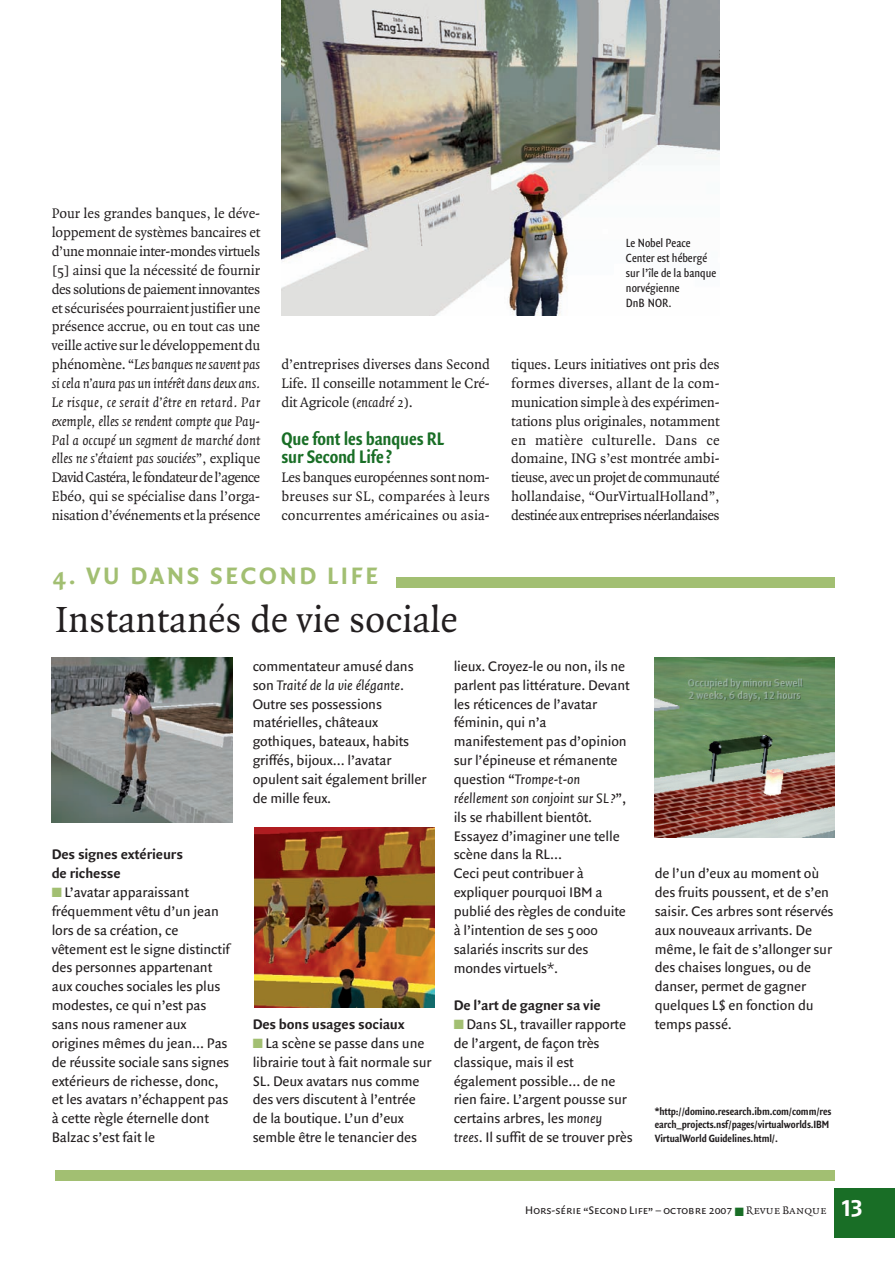
<style>
.page{position:relative;width:895px;height:1263px;background:#fff}
.page>*{position:absolute;margin:0;border:0;box-sizing:border-box;transform-origin:0 0}
.t1{font:39px "Quadraat";color:#231f20}
.t2{font:700 25.5px "Quadraat Sans";letter-spacing:.1em;color:#a2bf72}
.t3{font:700 19.5px/18.9px "Quadraat Sans Con";letter-spacing:-.01em;color:#196e26}
.t4{font:14.85px/18.9px "Quadraat Sans";letter-spacing:-.01em;color:#231f20}
.t5{font:14.85px/18.9px "Quadraat";letter-spacing:-.01em;color:#231f20;text-align:justify}
.t6{font:700 14.85px/18.9px "Quadraat Sans";letter-spacing:-.01em;color:#231f20}
.t7{font:12.75px/15px "Quadraat Sans Con";color:#231f20}
.t8{font:11.85px "Quadraat Sans Caps";color:#231f20}
.t9{font:700 11.25px/13.5px "Quadraat Sans Con";letter-spacing:-.01em;color:#231f20}
.s1{font-style:italic}
.s2{color:#a2bf72}
.s3{color:#196e26}
.s4{font-family:"Quadraat Small Caps"}
.s5{font-family:"Fago No Bold Lf Caps";font-size:24px;color:#fff}
</style>
<div class="page">
<div style="left:834px;top:1188px;width:61px;height:49px;background:#196e26"></div>
<div style="left:396px;top:576px;width:438px;height:11px;background:#a2bf72"></div>
<div style="left:55px;top:1169px;width:779px;height:11px;background:#a2bf72"></div>
<img style="left:52px;top:657px;width:180px;height:165px">
<img style="left:654px;top:657px;width:180px;height:180px">
<img style="left:254px;top:827px;width:181px;height:180px">
<img style="left:281px;top:0;width:438px;height:316px">
<p class="t5" style="left:52px;top:205px;width:210px">Pour les grandes banques, le déve&shy;loppement de systèmes bancaires et d’une monnaie inter-mondes virtuels [5] ainsi que la nécessité de fournir des solutions de paiement innovantes et sécurisées pourraient justifier une présence accrue, ou en tout cas une veille active sur le développement du phénomène. “<span class="s1">Les banques ne savent pas si cela n’aura pas un intérêt dans deux ans.<br>Le risque, ce serait d’être en retard. Par exemple, elles se rendent compte que Pay-Pal a occupé un segment de marché dont elles ne s’étaient pas souciées</span>”, explique David Castéra, le fondateur de l’agence Ebéo, qui se spécialise dans l’orga&shy;nisation d’événements et la présence</p>
<p class="t5" style="left:281px;top:356px;width:210px">d’entreprises diverses dans Second Life. Il conseille notamment le Cré&shy;dit Agricole (<span class="s1">encadré 2</span>).</p>
<h3 class="t3" style="left:281px;top:430px;width:164px">Que font les banques RL sur Second Life?</h3>
<p class="t5" style="left:281px;top:469px;width:210px">Les banques européennes sont nom&shy;breuses sur SL, comparées à leurs concurrentes américaines ou asia-</p>
<h2 class="t2" style="left:53px;top:566px;width:326px">4. VU DANS SECOND LIFE</h2>
<h1 class="t1" style="left:56px;top:604px;width:403px">Instantanés de vie sociale</h1>
<p class="t7" style="left:626px;top:236px;width:92px">Le Nobel Peace<br>Center est hébergé sur l’île de la banque norvégienne<br>DnB NOR.</p>
<p class="t5" style="left:511px;top:356px;width:210px">tiques. Leurs initiatives ont pris des formes diverses, allant de la com&shy;munication simple à des expérimen&shy;tations plus originales, notamment en matière culturelle. Dans ce domaine, ING s’est montrée ambi&shy;tieuse, avec un projet de communauté hollandaise, “OurVirtualHolland”, destinée aux entreprises néerlandaises</p>
<p class="t6" style="left:52px;top:846px;width:133px">Des signes extérieurs de richesse</p>
<p class="t4" style="left:52px;top:883px;width:180px"><span class="s2">■</span> L’avatar apparaissant fréquemment vêtu d’un jean lors de sa création, ce vêtement est le signe distinctif des personnes appartenant aux couches sociales les plus modestes, ce qui n’est pas sans nous ramener aux origines mêmes du jean… Pas de réussite sociale sans signes extérieurs de richesse, donc, et les avatars n’échappent pas à cette règle éternelle dont<br>Balzac s’est fait le</p>
<p class="t4" style="left:253px;top:657px;width:175px">commentateur amusé dans son <span class="s1">Traité de la vie élégante</span>.<br>Outre ses possessions matérielles, châteaux gothiques, bateaux, habits griffés, bijoux… l’avatar opulent sait également briller de mille feux.</p>
<p class="t6" style="left:253px;top:1015px;width:153px">Des bons usages sociaux</p>
<p class="t4" style="left:253px;top:1034px;width:180px"><span class="s2">■</span> La scène se passe dans une librairie tout à fait normale sur<br>SL. Deux avatars nus comme des vers discutent à l’entrée de la boutique. L’un d’eux semble être le tenancier des</p>
<p class="t4" style="left:454px;top:657px;width:178px">lieux. Croyez-le ou non, ils ne parlent pas littérature. Devant les réticences de l’avatar féminin, qui n’a manifestement pas d’opinion sur l’épineuse et rémanente question “<span class="s1">Trompe-t-on réellement son conjoint sur SL ?</span>”, ils se rhabillent bientôt.<br>Essayez d’imaginer une telle scène dans la RL…<br>Ceci peut contribuer à expliquer pourquoi IBM a publié des règles de conduite à l’intention de ses 5 000 salariés inscrits sur des mondes virtuels*.</p>
<p class="t6" style="left:454px;top:997px;width:148px">De l’art de gagner sa vie</p>
<p class="t4" style="left:454px;top:1015px;width:181px"><span class="s2">■</span> Dans SL, travailler rapporte de l’argent, de façon très classique, mais il est également possible… de ne rien faire. L’argent pousse sur certains arbres, les <span class="s1">money trees</span>. Il suffit de se trouver près</p>
<p class="t4" style="left:654px;top:865px;width:180px">de l’un d’eux au moment où des fruits poussent, et de s’en saisir. Ces arbres sont réservés aux nouveaux arrivants. De même, le fait de s’allonger sur des chaises longues, ou de danser, permet de gagner quelques L$ en fonction du temps passé.</p>
<p class="t9" style="left:654px;top:1104px;width:178px">*http://domino.research.ibm.com/comm/res earch_projects.nsf/pages/virtualworlds.IBM<br>VirtualWorld Guidelines.html/.</p>
<p class="t8" style="left:525px;top:1202px;width:339px">Hors-série “Second Life” – octobre 2007 <span class="s3">■</span> <span class="s4">Revue Banque</span> <span class="s5">13</span></p>
</div>
